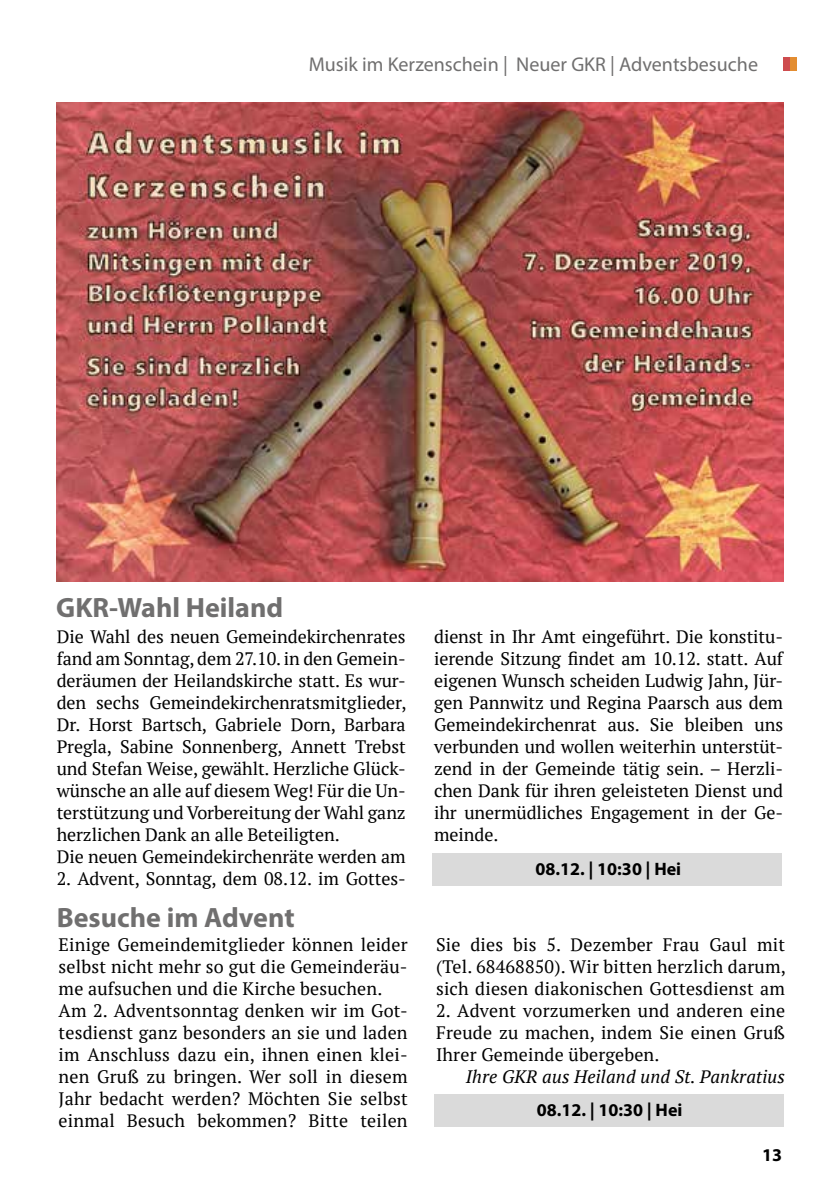
<style>
.page{position:relative;width:840px;height:1191px;background:#fff}
.page>*{position:absolute;margin:0;border:0;box-sizing:border-box;transform-origin:0 0}
.t1{font:700 28px "Myriad Pro";color:#706f6f}
.t2{font:20px "Myriad Pro";color:#706f6f}
.t3{font:18px/22px "PT Serif";letter-spacing:-.005em;color:#000;text-align:justify}
.t4{font:700 18px "Myriad Pro";color:#000}
.t5{font:italic 18px "PT Serif";letter-spacing:.01em;color:#000}
</style>
<div class="page">
<div style="left:434px;top:1094px;width:348px;height:32px;background:#dadada"></div>
<img style="left:57px;top:103px;width:725px;height:478px">
<div style="left:432px;top:853px;width:349px;height:33px;background:#dadada"></div>
<svg style="left:789px;top:57px;width:7px;height:14px"></svg>
<div style="left:782px;top:57px;width:7px;height:14px;background:#ce4c4e"></div>
<p class="t2" style="left:308px;top:52px;width:450px">Musik im Kerzenschein | Neuer GKR | Adventsbesuche</p>
<h1 class="t1" style="left:56px;top:589px;width:228px">GKR-Wahl Heiland</h1>
<p class="t3" style="left:57px;top:625px;width:351px;text-align:left">Die Wahl des neuen Gemeindekirchenrates fand am Sonntag, dem 27.10. in den Gemein&shy;deräumen der Heilandskirche statt. Es wur&shy;den sechs Gemeindekirchenratsmitglieder, Dr. Horst Bartsch, Gabriele Dorn, Barbara Pregla, Sabine Sonnenberg, Annett Trebst und Stefan Weise, gewählt. Herzliche Glück&shy;wünsche an alle auf diesem Weg! Für die Un&shy;terstützung und Vorbereitung der Wahl ganz herzlichen Dank an alle Beteiligten.<br>Die neuen Gemeindekirchenräte werden am</p>
<p class="t3" style="left:57px;top:867px;width:350px">2. Advent, Sonntag, dem 08.12. im Gottes-</p>
<h1 class="t1" style="left:57px;top:899px;width:239px">Besuche im Advent</h1>
<p class="t3" style="left:434px;top:625px;width:350px">dienst in Ihr Amt eingeführt. Die konstitu&shy;ierende Sitzung findet am 10.12. statt. Auf eigenen Wunsch scheiden Ludwig Jahn, Jür&shy;gen Pannwitz und Regina Paarsch aus dem Gemeindekirchenrat aus. Sie bleiben uns verbunden und wollen weiterhin unterstüt&shy;zend in der Gemeinde tätig sein. – Herzli&shy;chen Dank für ihren geleisteten Dienst und ihr unermüdliches Engagement in der Ge&shy;meinde.</p>
<p class="t4" style="left:535px;top:857px;width:147px">08.12. | 10:30 | Hei</p>
<p class="t3" style="left:59px;top:933px;width:350px;text-align:left">Einige Gemeindemitglieder können leider selbst nicht mehr so gut die Gemeinderäu&shy;me aufsuchen und die Kirche besuchen.<br>Am 2. Adventsonntag denken wir im Got&shy;tesdienst ganz besonders an sie und laden im Anschluss dazu ein, ihnen einen klei&shy;nen Gruß zu bringen. Wer soll in diesem Jahr bedacht werden? Möchten Sie selbst einmal Besuch bekommen? Bitte teilen</p>
<p class="t3" style="left:436px;top:933px;width:351px">Sie dies bis 5. Dezember Frau Gaul mit (Tel. 68468850). Wir bitten herzlich darum, sich diesen diakonischen Gottesdienst am</p>
<p class="t3" style="left:436px;top:999px;width:350px">2. Advent vorzumerken und anderen eine Freude zu machen, indem Sie einen Gruß Ihrer Gemeinde übergeben.</p>
<p class="t5" style="left:465px;top:1065px;width:320px">Ihre GKR aus Heiland und St. Pankratius</p>
<p class="t4" style="left:536px;top:1098px;width:147px">08.12. | 10:30 | Hei</p>
<p class="t4" style="left:761px;top:1143px;width:21px">13</p>
</div>
